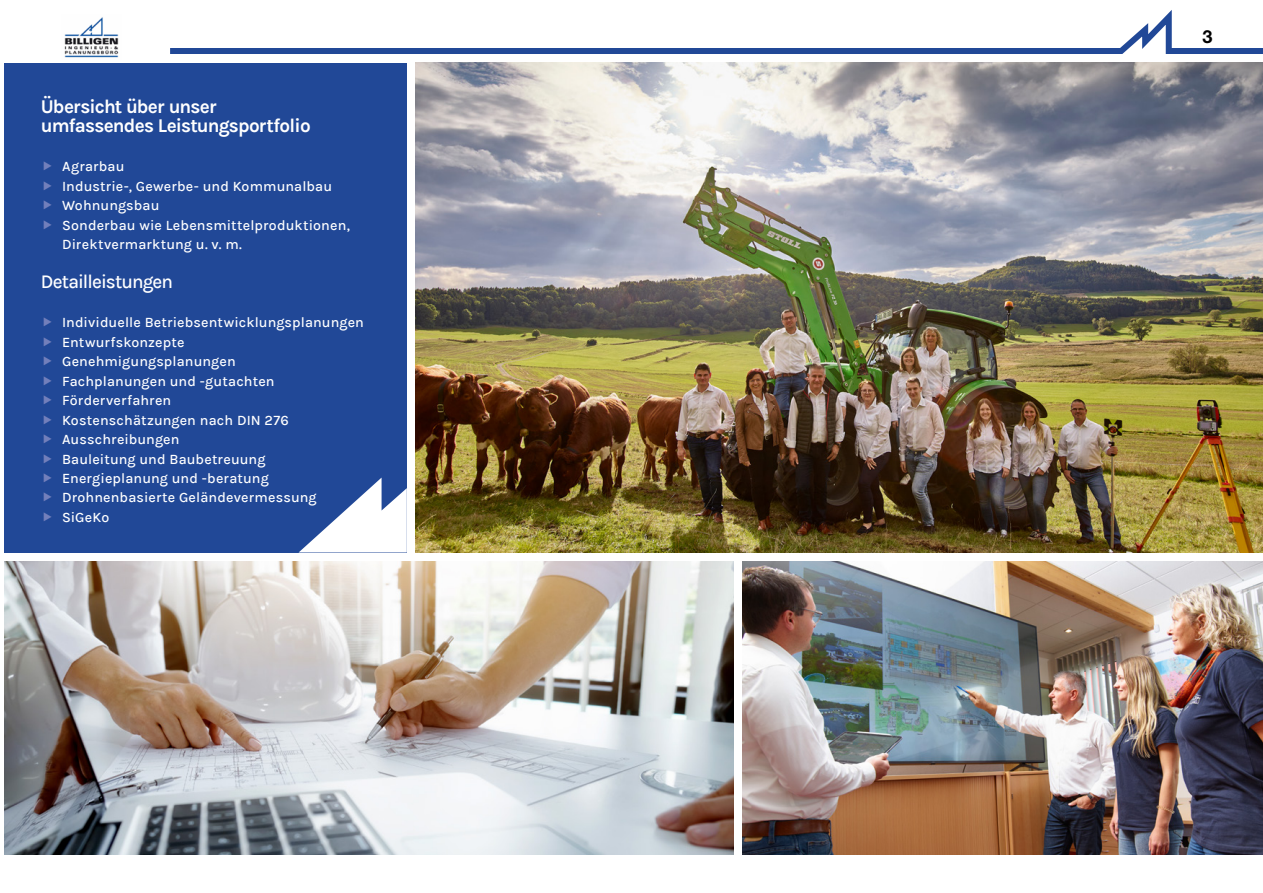
<style>
.page{position:relative;width:1263px;height:893px;background:#fff}
.page>*{position:absolute;margin:0;border:0;box-sizing:border-box;transform-origin:0 0}
.t1{font:700 19.5px/19.5px "Karla";letter-spacing:-.04em;color:#fff}
.t2{font:500 19.5px "Karla";letter-spacing:-.045em;color:#fff}
.t3{font:700 18px "Helvetica Neue LT Std";color:#000}
.t4{font:500 14.25px/19.5px "Karla";letter-spacing:.01em;color:#fff}
</style>
<div class="page">
<img style="left:4px;top:562px;width:730px;height:293px">
<img style="left:415px;top:63px;width:848px;height:489px">
<div style="left:4px;top:63px;width:403px;height:489px;background:#214897"></div>
<svg style="left:299px;top:478px;width:108px;height:74px"></svg>
<svg style="left:170px;top:10px;width:1093px;height:44px"></svg>
<img style="left:64px;top:17px;width:55px;height:41px">
<img style="left:742px;top:562px;width:521px;height:293px">
<h1 class="t1" style="left:41px;top:96px;width:272px">Übersicht über unser umfassendes Leistungsportfolio</h1>
<p class="t4" style="left:62px;top:156px;width:289px">Agrarbau<br>Industrie-, Gewerbe- und Kommunalbau<br>Wohnungsbau<br>Sonderbau wie Lebensmittelproduktionen,<br>Direktvermarktung u. v. m.</p>
<h1 class="t2" style="left:41px;top:269px;width:134px">Detailleistungen</h1>
<p class="t4" style="left:62px;top:312px;width:303px">Individuelle Betriebsentwicklungsplanungen<br>Entwurfskonzepte<br>Genehmigungsplanungen<br>Fachplanungen und -gutachten<br>Förderverfahren<br>Kostenschätzungen nach DIN 276<br>Ausschreibungen<br>Bauleitung und Baubetreuung<br>Energieplanung und -beratung<br>Drohnenbasierte Geländevermessung<br>SiGeKo</p>
<p class="t3" style="left:1202px;top:25px;width:12px">3</p>
</div>
